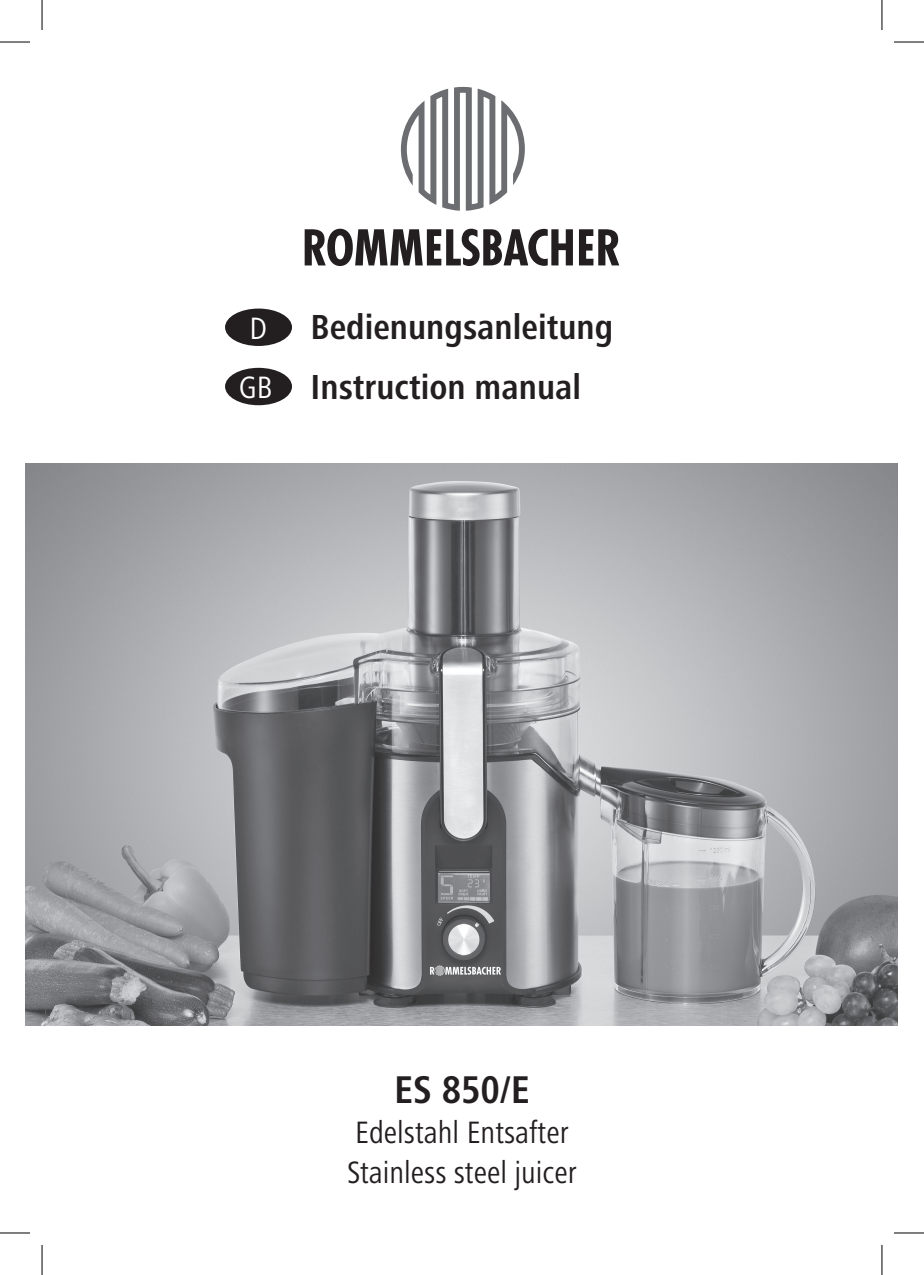
<style>
.page{position:relative;width:924px;height:1275px;background:#fff}
.page>*{position:absolute;margin:0;border:0;box-sizing:border-box;transform-origin:0 0}
.t1{font:700 condensed 40px "Frutiger Next LT";color:#231f20}
.t2{font:700 condensed 36px/60px "Frutiger Next LT";color:#231f20}
.t3{font:condensed 32px/40px "Frutiger Next LT";color:#231f20}
.t4{font:condensed 32px/59px "Frutiger Next LT";color:#fff;text-align:center}
</style>
<div class="page">
<div style="left:225px;top:308px;width:67px;height:38px;background:#231f20;border-radius:50%"></div>
<div style="left:225px;top:368px;width:67px;height:37px;background:#231f20;border-radius:50%"></div>
<svg style="left:400px;top:87px;width:124px;height:124px"></svg>
<svg style="left:304px;top:229px;width:268px;height:37px"></svg>
<svg style="left:579px;top:229px;width:40px;height:36px"></svg>
<img style="left:25px;top:464px;width:872px;height:561px">
<hr style="left:0;top:42px;width:30px;height:1px;background:#000">
<hr style="left:893px;top:42px;width:30px;height:1px;background:#000">
<hr style="left:0;top:1232px;width:30px;height:1px;background:#000">
<hr style="left:893px;top:1232px;width:30px;height:1px;background:#000">
<hr style="left:42px;top:0;width:1px;height:30px;background:#000">
<hr style="left:42px;top:1245px;width:1px;height:30px;background:#000">
<hr style="left:881px;top:0;width:1px;height:30px;background:#000">
<hr style="left:881px;top:1245px;width:1px;height:30px;background:#000">
<p class="t4" style="left:239px;top:299px;width:35px">D<br>GB</p>
<p class="t2" style="left:310px;top:297px;width:304px">Bedienungsanleitung<br>Instruction manual</p>
<p class="t1" style="left:394px;top:1067px;width:137px">ES 850/E</p>
<p class="t3" style="left:347px;top:1112px;width:231px">Edelstahl Entsafter<br>Stainless steel juicer</p>
</div>
